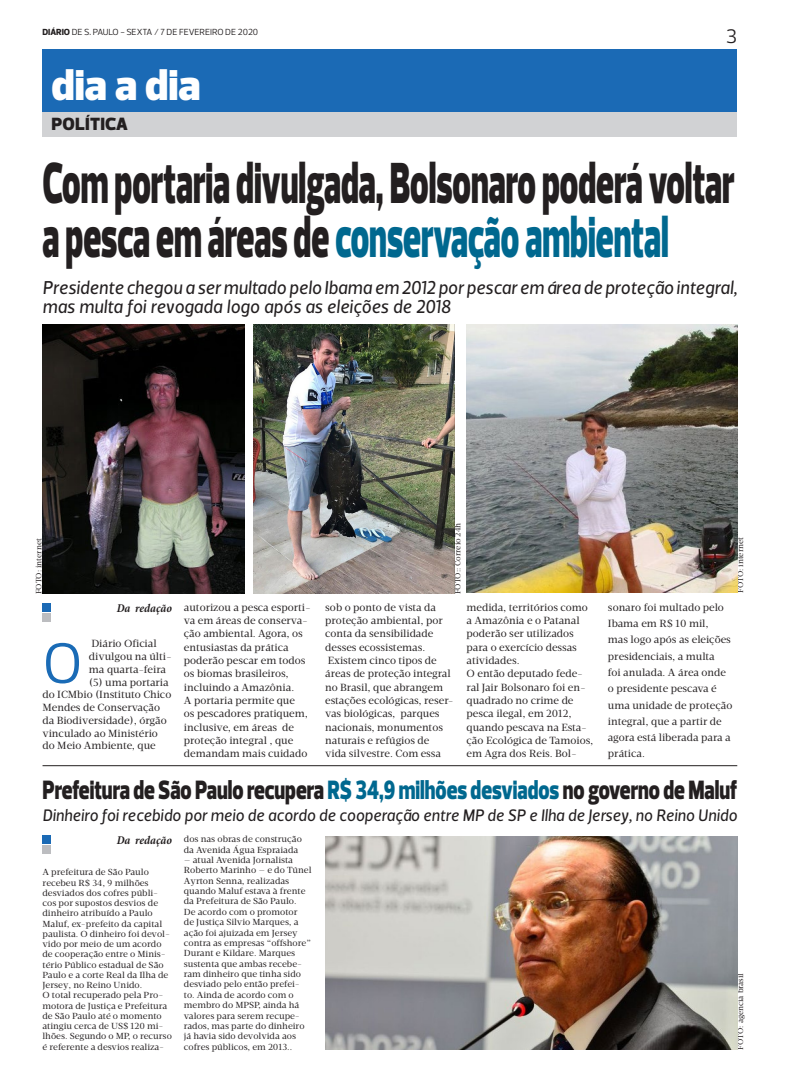
<style>
.page{position:relative;width:794px;height:1078px;background:#fff}
.page>*{position:absolute;margin:0;border:0;box-sizing:border-box;transform-origin:0 0}
.t1{font:900 59px/54px "Prelo";color:#231f20;scale:.57 1}
.t2{font:58px "Prelo";color:#1a6bb6}
.t3{font:900 44px "Prelo";color:#fff}
.t4{font:900 27px "Prelo";color:#231f20;scale:.75 1}
.t5{font:20px "Prelo";color:#231f20}
.t6{font:italic 19px/19px "Velino Sans";color:#231f20;scale:.96 1}
.t7{font:900 18px "Prelo";letter-spacing:.015em;color:#231f20}
.t8{font:italic 17px "Velino Sans";color:#231f20;scale:.96 1}
.t9{font:italic 700 condensed 12px "Minion Pro";letter-spacing:-.005em;color:#231f20}
.t10{font:10.6px/13.3px "Velino Text";color:#231f20}
.t11{font:9px/10.4px "Velino Text";color:#231f20}
.t12{font:9px "Prelo";color:#231f20}
.t13{font:8px "Velino Text";color:#231f20}
.s1{font-weight:800}
.s2{color:#00688f}
</style>
<div class="page">
<div style="left:43px;top:613px;width:8px;height:8px;background:#bcbdc0"></div>
<div style="left:43px;top:602px;width:8px;height:9px;background:#1b6ab5"></div>
<div style="left:43px;top:845px;width:8px;height:8px;background:#bcbdc0"></div>
<div style="left:43px;top:835px;width:8px;height:8px;background:#1b6ab5"></div>
<hr style="left:43px;top:765px;width:694px;height:1px;background:#231f20">
<img style="left:43px;top:325px;width:201px;height:268px">
<img style="left:253px;top:325px;width:201px;height:268px">
<img style="left:466px;top:325px;width:271px;height:267px">
<img style="left:325px;top:836px;width:412px;height:213px">
<div style="left:43px;top:112px;width:694px;height:25px;background:#d1d2d4"></div>
<div style="left:43px;top:50px;width:694px;height:62px;background:#1b6ab5"></div>
<p class="t12" style="left:43px;top:27px;width:217px"><span class="s1">DIÁRIO</span> DE S. PAULO - SEXTA / 7 DE FEVEREIRO DE 2020</p>
<h3 class="t5" style="left:726px;top:24px;width:13px">3</h3>
<h3 class="t3" style="left:51px;top:58px;width:151px">dia a dia</h3>
<h3 class="t7" style="left:52px;top:112px;width:78px">PolíTiCa</h3>
<h1 class="t1" style="left:43px;top:157px;width:1215px">Com portaria divulgada, Bolsonaro poderá voltar a pesca em áreas de <span class="s2">conservação ambiental</span></h1>
<h3 class="t6" style="left:43px;top:278px;width:725px">Presidente chegou a ser multado pelo Ibama em 2012 por pescar em área de proteção integral, mas multa foi revogada logo após as eleições de 2018</h3>
<p class="t13" style="left:34px;top:594px;width:57px;rotate:-90deg">FOTO: internet</p>
<p class="t9" style="left:117px;top:599px;width:57px">Da redação</p>
<h2 class="t2" style="left:43px;top:627px;width:42px">O</h2>
<p class="t10" style="left:91px;top:637px;width:67px">Diário Oficial</p>
<p class="t10" style="left:89px;top:650px;width:84px">divulgou na últi-</p>
<p class="t10" style="left:89px;top:662px;width:79px">ma quarta-feira</p>
<p class="t10" style="left:89px;top:675px;width:81px">(5) uma portaria</p>
<p class="t10" style="left:43px;top:688px;width:130px">do ICMbio (Instituto Chico</p>
<p class="t10" style="left:43px;top:700px;width:119px">Mendes de Conservação</p>
<p class="t10" style="left:43px;top:713px;width:126px">da Biodiversidade), órgão</p>
<p class="t10" style="left:43px;top:726px;width:117px">vinculado ao Ministério</p>
<p class="t10" style="left:43px;top:739px;width:115px">do Meio Ambiente, que</p>
<p class="t13" style="left:453px;top:594px;width:73px;rotate:-90deg">FOTO:: Correio 24h</p>
<p class="t13" style="left:735px;top:592px;width:57px;rotate:-90deg">FOTO: internet</p>
<p class="t10" style="left:184px;top:600px;width:128px">autorizou a pesca esporti&shy;va em áreas de conserva&shy;ção ambiental. Agora, os entusiastas da prática poderão pescar em todos os biomas brasileiros, incluindo a Amazônia.<br>A portaria permite que<br>os pescadores pratiquem, inclusive, em áreas de proteção integral , que demandam mais cuidado</p>
<p class="t10" style="left:325px;top:600px;width:130px">sob o ponto de vista da proteção ambiental, por conta da sensibilidade desses ecossistemas.<br>Existem cinco tipos de áreas de proteção integral no Brasil, que abrangem estações ecológicas, reser&shy;vas biológicas, parques nacionais, monumentos naturais e refúgios de<br>vida silvestre. Com essa</p>
<p class="t10" style="left:466px;top:600px;width:128px">medida, territórios como a Amazônia e o Patanal poderão ser utilizados para o exercício dessas atividades.<br>O então deputado fede&shy;ral Jair Bolsonaro foi en&shy;quadrado no crime de pesca ilegal, em 2012, quando pescava na Esta&shy;ção Ecológica de Tamoios, em Agra dos Reis. Bol-</p>
<p class="t10" style="left:608px;top:599px;width:126px;line-height:16.3px">sonaro foi multado pelo<br>Ibama em R$ 10 mil,<br>mas logo após as eleições presidenciais, a multa<br>foi anulada. A área onde o presidente pescava é uma unidade de proteção integral, que a partir de agora está liberada para a prática.</p>
<h3 class="t4" style="left:43px;top:773px;width:927px">Prefeitura de São Paulo recupera <span class="s2">R$ 34,9 milhões desviados</span> no governo de Maluf</h3>
<h3 class="t8" style="left:43px;top:805px;width:725px">Dinheiro foi recebido por meio de acordo de cooperação entre MP de SP e Ilha de Jersey, no Reino Unido</h3>
<p class="t9" style="left:117px;top:831px;width:57px">Da redação</p>
<p class="t11" style="left:43px;top:867px;width:131px">A prefeitura de São Paulo recebeu R$ 34, 9 milhões desviados dos cofres públi&shy;cos por supostos desvios de dinheiro atribuído a Paulo<br>Maluf, ex-prefeito da capital paulista. O dinheiro foi devol&shy;vido por meio de um acordo de cooperação entre o Minis&shy;tério Público estadual de São<br>Paulo e a corte Real da Ilha de<br>Jersey, no Reino Unido.<br>O total recuperado pela Pro&shy;motora de Justiça e Prefeitura de São Paulo até o momento atingiu cerca de US$ 120 mi&shy;lhões. Segundo o MP, o recurso é referente a desvios realiza-</p>
<p class="t11" style="left:184px;top:833px;width:120px">dos nas obras de construção da Avenida Água Espraiada</p>
<p class="t11" style="left:184px;top:854px;width:129px">— atual Avenida Jornalista<br>Roberto Marinho — e do Túnel<br>Ayrton Senna, realizadas quando Maluf estava à frente da Prefeitura de São Paulo.<br>De acordo com o promotor<br>de Justiça Silvio Marques, a ação foi ajuizada em Jersey contra as empresas “offshore”<br>Durant e Kildare. Marques sustenta que ambas recebe&shy;ram dinheiro que tinha sido desviado pelo então prefei&shy;to. Ainda de acordo com o membro do MPSP, ainda há valores para serem recupe&shy;rados, mas parte do dinheiro já havia sido devolvida aos cofres públicos, em 2013..</p>
<p class="t13" style="left:735px;top:1049px;width:78px;rotate:-90deg">FOTO: agencia brasil</p>
</div>
